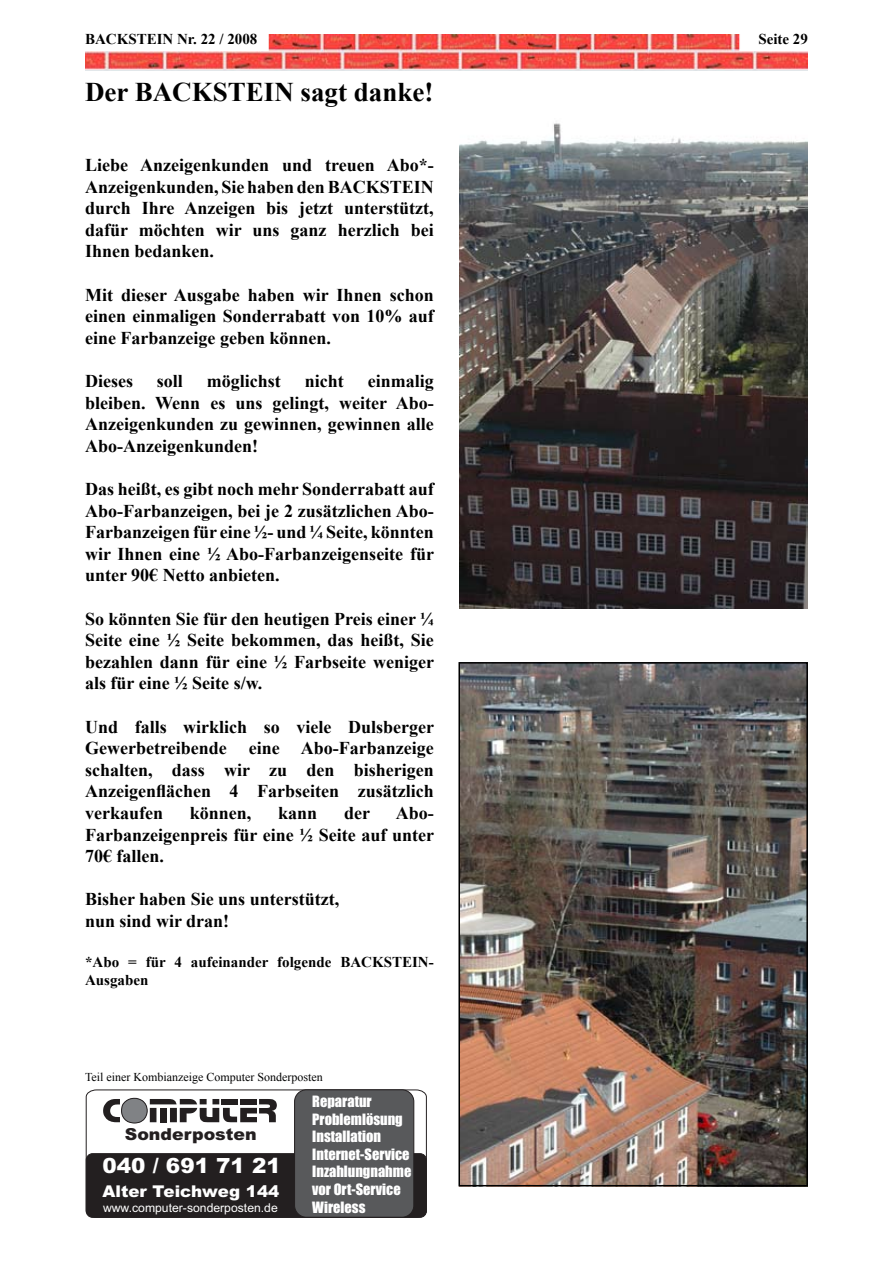
<style>
.page{position:relative;width:893px;height:1263px;background:#fff}
.page>*{position:absolute;margin:0;border:0;box-sizing:border-box;transform-origin:0 0}
.t1{font:700 27px "Times New Roman";color:#000}
.t2{font:900 21px "Arial";color:#fff}
.t3{font:700 18px/21.6px "Times New Roman";color:#000;text-align:justify}
.t4{font:900 16.5px "Arial";color:#231f20;scale:1.05 1}
.t5{font:900 16.2px "Arial";color:#fff}
.t6{font:700 15px/18px "Times New Roman";color:#000}
.t7{font:14.4px/17.5px "Impact";color:#fff}
.t8{font:12.15px "Arial";color:#fff}
.t9{font:12px "Times New Roman";color:#000}
</style>
<div class="page">
<img style="left:85px;top:34px;width:723px;height:36px">
<div style="left:739px;top:29px;width:73px;height:22px;background:#fff"></div>
<div style="left:80px;top:30px;width:189px;height:21px;background:#fff"></div>
<svg style="left:85px;top:1089px;width:342px;height:129px"></svg>
<div style="left:86px;top:1153px;width:340px;height:64px;background:#231f20;border-radius:6px"></div>
<div style="left:86px;top:1153px;width:341px;height:64px;border:1px solid #231f20;border-radius:6px"></div>
<div style="left:295px;top:1090px;width:119px;height:127px;background:#58595b;border-radius:12px"></div>
<div style="left:294px;top:1089px;width:120px;height:128px;border:1px solid #231f20;border-radius:12px"></div>
<img style="left:459px;top:123px;width:349px;height:485px">
<img style="left:461px;top:665px;width:344px;height:518px">
<div style="left:458px;top:662px;width:350px;height:524px;border:2px solid #000"></div>
<p class="t6" style="left:85px;top:30px;width:174px">BACKSTEIN Nr. 22 / 2008</p>
<p class="t6" style="left:758px;top:30px;width:51px">Seite 29</p>
<h1 class="t1" style="left:85px;top:73px;width:350px">Der BACKSTEIN sagt danke!</h1>
<p class="t3" style="left:85px;top:154px;width:350px">Liebe Anzeigenkunden und treuen Abo*- Anzeigenkunden, Sie haben den BACKSTEIN durch Ihre Anzeigen bis jetzt unterstützt, dafür möchten wir uns ganz herzlich bei Ihnen bedanken.</p>
<p class="t3" style="left:85px;top:283px;width:350px">Mit dieser Ausgabe haben wir Ihnen schon einen einmaligen Sonderrabatt von 10% auf eine Farbanzeige geben können.</p>
<p class="t3" style="left:85px;top:370px;width:49px">Dieses</p>
<p class="t3" style="left:157px;top:370px;width:28px">soll</p>
<p class="t3" style="left:207px;top:370px;width:75px">möglichst</p>
<p class="t3" style="left:305px;top:370px;width:41px">nicht</p>
<p class="t3" style="left:85px;top:370px;width:350px;text-indent:283px">einmalig bleiben. Wenn es uns gelingt, weiter Abo-Anzeigenkunden zu gewinnen, gewinnen alle Abo-Anzeigenkunden!</p>
<p class="t3" style="left:85px;top:478px;width:350px">Das heißt, es gibt noch mehr Sonderrabatt auf Abo-Farbanzeigen, bei je 2 zusätzlichen Abo-Farbanzeigen für eine ½- und ¼ Seite, könnten wir Ihnen eine ½ Abo-Farbanzeigenseite für unter 90€ Netto anbieten.</p>
<p class="t3" style="left:85px;top:607px;width:351px">So könnten Sie für den heutigen Preis einer ¼ Seite eine ½ Seite bekommen, das heißt, Sie bezahlen dann für eine ½ Farbseite weniger als für eine ½ Seite s/w.</p>
<p class="t3" style="left:85px;top:715px;width:350px">Und falls wirklich so viele Dulsberger Gewerbetreibende eine Abo-Farbanzeige schalten, dass wir zu den bisherigen Anzeigenflächen 4 Farbseiten zusätzlich verkaufen</p>
<p class="t3" style="left:85px;top:802px;width:350px;text-indent:311px">Abo-Farbanzeigenpreis für eine ½ Seite auf unter 70€ fallen.</p>
<p class="t3" style="left:85px;top:888px;width:256px">Bisher haben Sie uns unterstützt, nun sind wir dran!</p>
<p class="t6" style="left:85px;top:952px;width:350px">*Abo = für 4 aufeinander folgende BACKSTEIN-<br>Ausgaben</p>
<p class="t3" style="left:190px;top:802px;width:63px">können,</p>
<p class="t3" style="left:278px;top:802px;width:41px">kann</p>
<p class="t3" style="left:344px;top:802px;width:27px">der</p>
<p class="t9" style="left:85px;top:1069px;width:239px">Teil einer Kombianzeige Computer Sonderposten</p>
<p class="t7" style="left:312px;top:1093px;width:101px">Reparatur<br>Problemlösung<br>Installation<br>Internet-Service<br>Inzahlungnahme vor Ort-Service</p>
<p class="t4" style="left:125px;top:1128px;width:127px">Sonderposten</p>
<p class="t2" style="left:103px;top:1158px;width:180px">040 / 691 71 21</p>
<p class="t5" style="left:103px;top:1185px;width:178px">Alter Teichweg 144</p>
<p class="t8" style="left:103px;top:1203px;width:176px">www.computer-sonderposten.de</p>
<p class="t7" style="left:312px;top:1198px;width:55px">Wireless</p>
</div>
